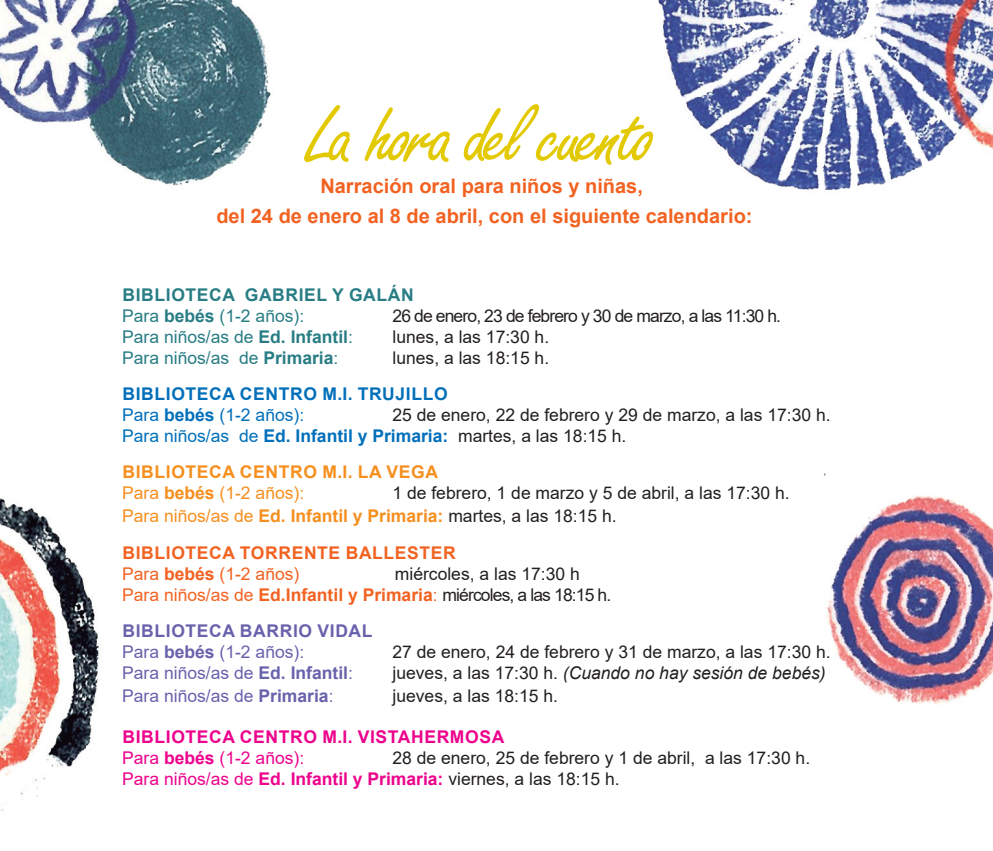
<style>
.page{position:relative;width:993px;height:851px;background:#fff}
.page>*{position:absolute;margin:0;border:0;box-sizing:border-box;transform-origin:0 0}
.t1{font:90px "Freestyle Script";letter-spacing:-.05em;color:#e2c902}
.t2{font:700 20px/30px "Arial";color:#f26221;text-align:center}
.t3{font:17.5px/21px "Arial";color:#231f20}
.t4{font:700 17.5px/21px "Arial";letter-spacing:.035em;color:#ed028c}
.t5{font:17.5px "Arial";color:#287d84}
.t6{font:17.5px "Arial";color:#6862ac}
.t7{font:700 17.5px/21px "Arial";letter-spacing:.035em;color:#006fba}
.t8{font:700 17.5px/21px "Arial";letter-spacing:.035em;color:#f68f1e}
.t9{font:700 17.5px/21px "Arial";letter-spacing:.035em;color:#f26221}
.t10{font:italic 17.5px "Arial";color:#231f20}
.t11{font:17.5px "Arial";letter-spacing:-.05em;color:#231f20}
.t12{font:700 17.5px/21px "Arial";letter-spacing:.035em;color:#287d84}
.t13{font:700 17.5px/21px "Arial";letter-spacing:.035em;color:#6862ac}
.s1{font-weight:400}
.s2{font-weight:700}
.s3{color:#006fba}
.s4{font-weight:700;color:#006fba}
.s5{color:#f68f1e}
.s6{font-weight:700;color:#f68f1e}
.s7{color:#f26221}
.s8{font-weight:700;color:#f26221}
.s9{font-style:normal}
.s10{color:#ed028c}
.s11{font-weight:700;color:#ed028c}
</style>
<div class="page">
<img style="left:0;top:0;width:992px;height:811px">
<h1 class="t1" style="left:307px;top:87px;width:350px">La hora del cuento</h1>
<p class="t2" style="left:216px;top:171px;width:537px">narración oral para niños y niñas,<br>del 24 de enero al 8 de abril, con el siguiente calendario:</p>
<p class="t12" style="left:122px;top:284px;width:293px">BiBlioteca GaBriel y Galán<br><span class="s1">Para</span> bebés <span class="s1">(1-2 años):</span></p>
<p class="t11" style="left:392px;top:306px;width:390px">26 de enero, 23 de febrero y 30 de marzo, a las 11:30 h.</p>
<p class="t5" style="left:122px;top:327px;width:232px">Para niños/as de <span class="s2">ed. infantil</span>:</p>
<p class="t3" style="left:392px;top:326px;width:158px">lunes, a las 17:30 h.</p>
<p class="t5" style="left:122px;top:348px;width:217px">Para niños/as de <span class="s2">Primaria</span>:</p>
<p class="t3" style="left:392px;top:347px;width:158px">lunes, a las 18:15 h.</p>
<p class="t7" style="left:122px;top:383px;width:327px">BiBlioteca centro M.i. trujillo<br><span class="s1">Para</span> bebés <span class="s1">(1-2 años):</span></p>
<p class="t3" style="left:122px;top:404px;width:709px;text-indent:270px">25 de enero, 22 de febrero y 29 de marzo, a las 17:30 h.<br><span class="s3">Para niños/as de</span> <span class="s4">ed. infantil y Primaria:</span> martes, a las 18:15 h.</p>
<p class="t8" style="left:122px;top:461px;width:317px">BiBlioteca centro M.i. la veGa<br><span class="s1">Para</span> bebés <span class="s1">(1-2 años):</span></p>
<p class="t3" style="left:122px;top:482px;width:668px;line-height:22.8px;text-indent:270px">1 de febrero, 1 de marzo y 5 de abril, a las 17:30 h.<br><span class="s5">Para niños/as de</span> <span class="s6">ed. infantil y Primaria:</span> martes, a las 18:15 h.</p>
<p class="t9" style="left:122px;top:542px;width:335px">BiBlioteca torrente Ballester<br><span class="s1">Para</span> bebés <span class="s1">(1-2 años)</span></p>
<p class="t3" style="left:122px;top:563px;width:490px;text-indent:272px">miércoles, a las 17:30 h<br><span class="s7">Para niños/as de</span> <span class="s8">ed.infantil y Primaria</span><span class="s7">:</span> miércoles, a las 18:15 h.</p>
<p class="t13" style="left:122px;top:620px;width:252px">BiBlioteca Barrio vidal<br><span class="s1">Para</span> bebés <span class="s1">(1-2 años):</span></p>
<p class="t3" style="left:392px;top:641px;width:439px">27 de enero, 24 de febrero y 31 de marzo, a las 17:30 h.</p>
<p class="t6" style="left:122px;top:663px;width:232px">Para niños/as de <span class="s2">ed. infantil</span>:</p>
<p class="t10" style="left:392px;top:663px;width:434px"><span class="s9">jueves, a las 17:30 h.</span> (Cuando no hay sesión de bebés)</p>
<p class="t6" style="left:122px;top:686px;width:213px">Para niños/as de <span class="s2">Primaria</span>:</p>
<p class="t3" style="left:392px;top:685px;width:167px">jueves, a las 18:15 h.</p>
<p class="t4" style="left:122px;top:725px;width:383px">BiBlioteca centro M.i. vistaherMosa<br><span class="s1">Para</span> bebés <span class="s1">(1-2 años):</span></p>
<p class="t3" style="left:122px;top:746px;width:689px;text-indent:270px">28 de enero, 25 de febrero y 1 de abril, a las 17:30 h.<br><span class="s10">Para niños/as de</span> <span class="s11">ed. infantil y Primaria:</span> viernes, a las 18:15 h.</p>
</div>
